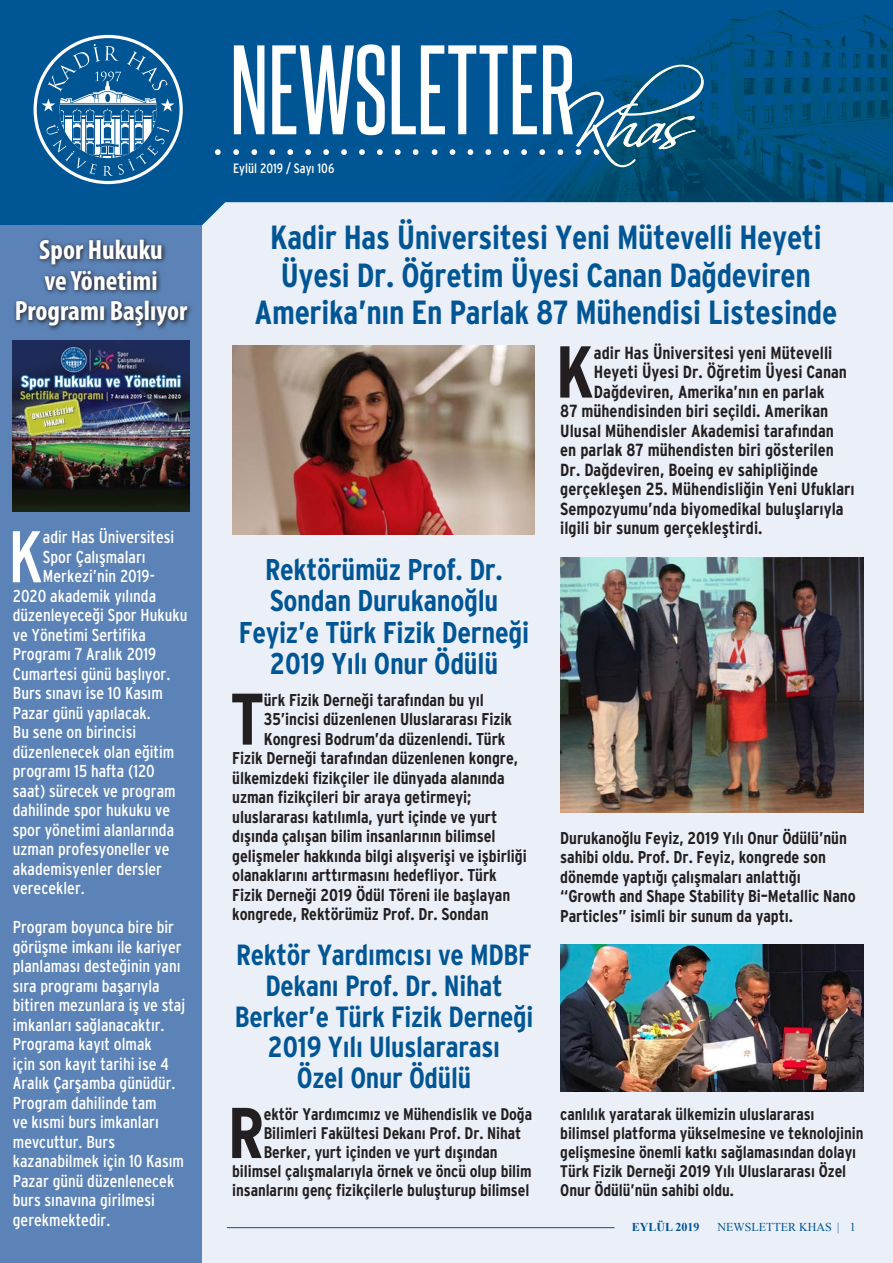
<style>
.page{position:relative;width:893px;height:1263px;background:#fff}
.page>*{position:absolute;margin:0;border:0;box-sizing:border-box;transform-origin:0 0}
.t1{font:108px "Steelfish Rg";color:#fff}
.t2{font:700 condensed 73.2px "Interstate";color:#231f20}
.t3{font:condensed 72.9px "Interstate";color:#fff}
.t4{font:700 condensed 72.75px "Interstate";color:#231f20}
.t5{font:700 condensed 71.7px "Interstate";color:#231f20}
.t6{font:700 condensed 33.45px/37.5px "Interstate";letter-spacing:-.01em;color:#005595;text-align:center}
.t7{font:700 condensed 30px/31.5px "Interstate";letter-spacing:-.01em;color:#005595;text-align:center}
.t8{font:700 condensed 29.1px/30.6px "Interstate";letter-spacing:-.01em;color:#005595;text-align:center}
.t9{font:700 condensed 27.9px/30.8px "Myriad Pro";color:#fff;text-align:center}
.t10{font:700 condensed 17.55px "Interstate";color:#231f20}
.t11{font:condensed 17.25px/19.5px "Interstate";color:#fff}
.t12{font:700 condensed 17.1px/19.5px "Interstate";letter-spacing:-.005em;color:#231f20}
.t13{font:700 condensed 16.8px/19.2px "Interstate";letter-spacing:-.005em;color:#231f20}
.t14{font:condensed 13.5px "Interstate";color:#fff}
.t15{font:12px "Times New Roman";color:#005595}
.t16{font:700 12px "Times New Roman";color:#005595}
</style>
<div class="page">
<div style="left:1px;top:202px;width:892px;height:1061px;background:#eaeff8"></div>
<svg style="left:0;top:202px;width:893px;height:23px"></svg>
<div style="left:0;top:0;width:893px;height:202px;background:#005595"></div>
<img style="left:449px;top:10px;width:444px;height:192px">
<div style="left:0;top:225px;width:202px;height:1038px;background:#5c83b7"></div>
<hr style="left:227px;top:1227px;width:387px;height:1px;background:#005595">
<svg style="left:215px;top:149px;width:6px;height:6px"></svg>
<svg style="left:233px;top:149px;width:6px;height:6px"></svg>
<svg style="left:251px;top:149px;width:6px;height:6px"></svg>
<svg style="left:269px;top:149px;width:6px;height:6px"></svg>
<svg style="left:287px;top:149px;width:6px;height:6px"></svg>
<svg style="left:305px;top:149px;width:6px;height:6px"></svg>
<svg style="left:323px;top:149px;width:6px;height:6px"></svg>
<svg style="left:341px;top:149px;width:6px;height:6px"></svg>
<svg style="left:359px;top:149px;width:6px;height:6px"></svg>
<svg style="left:377px;top:149px;width:6px;height:6px"></svg>
<svg style="left:395px;top:149px;width:6px;height:6px"></svg>
<svg style="left:413px;top:149px;width:5px;height:6px"></svg>
<svg style="left:432px;top:149px;width:5px;height:6px"></svg>
<svg style="left:450px;top:149px;width:5px;height:6px"></svg>
<svg style="left:467px;top:149px;width:6px;height:6px"></svg>
<svg style="left:485px;top:149px;width:6px;height:6px"></svg>
<svg style="left:503px;top:149px;width:6px;height:6px"></svg>
<svg style="left:521px;top:149px;width:6px;height:6px"></svg>
<svg style="left:539px;top:149px;width:6px;height:6px"></svg>
<svg style="left:557px;top:64px;width:147px;height:104px"></svg>
<svg style="left:34px;top:35px;width:149px;height:149px"></svg>
<div style="left:37px;top:38px;width:143px;height:143px;background:#005595;border-radius:50%"></div>
<svg style="left:42px;top:44px;width:132px;height:132px"></svg>
<img style="left:232px;top:346px;width:302px;height:189px">
<img style="left:560px;top:558px;width:304px;height:254px">
<img style="left:560px;top:944px;width:304px;height:147px">
<svg style="left:14px;top:238px;width:177px;height:92px"></svg>
<img style="left:13px;top:340px;width:176px;height:171px">
<p class="t9" style="left:15px;top:234px;width:174px">Spor Hukuku<br>ve Yönetimi<br>Programı Başlıyor</p>
<p class="t3" style="left:8px;top:514px;width:37px">K</p>
<p class="t11" style="left:43px;top:528px;width:133px">adir Has Üniversitesi</p>
<p class="t11" style="left:43px;top:547px;width:104px">Spor Çalışmaları</p>
<p class="t11" style="left:43px;top:567px;width:113px">Merkezi’nin 2019-</p>
<p class="t11" style="left:13px;top:586px;width:145px">2020 akademik yılında</p>
<p class="t11" style="left:13px;top:606px;width:176px">düzenleyeceği Spor Hukuku</p>
<p class="t11" style="left:13px;top:625px;width:135px">ve Yönetimi Sertifika</p>
<p class="t11" style="left:13px;top:645px;width:145px">Programı 7 Aralık 2019</p>
<p class="t11" style="left:13px;top:664px;width:159px">Cumartesi günü başlıyor.</p>
<p class="t11" style="left:13px;top:684px;width:151px">Burs sınavı ise 10 Kasım</p>
<p class="t11" style="left:13px;top:703px;width:140px">Pazar günü yapılacak.</p>
<p class="t11" style="left:13px;top:723px;width:125px">Bu sene on birincisi</p>
<p class="t11" style="left:13px;top:742px;width:163px">düzenlenecek olan eğitim</p>
<p class="t11" style="left:13px;top:762px;width:144px">programı 15 hafta (120</p>
<p class="t11" style="left:13px;top:781px;width:164px">saat) sürecek ve program</p>
<p class="t11" style="left:13px;top:801px;width:159px">dahilinde spor hukuku ve</p>
<p class="t11" style="left:13px;top:820px;width:163px">spor yönetimi alanlarında</p>
<p class="t11" style="left:13px;top:840px;width:158px">uzman profesyoneller ve</p>
<p class="t11" style="left:13px;top:859px;width:151px">akademisyenler dersler</p>
<p class="t11" style="left:13px;top:879px;width:73px">verecekler.</p>
<p class="t11" style="left:13px;top:918px;width:174px">Program boyunca bire bir görüşme imkanı ile kariyer planlaması desteğinin yanı sıra programı başarıyla bitiren mezunlara iş ve staj imkanları sağlanacaktır.<br>Programa kayıt olmak<br>için son kayıt tarihi ise 4<br>Aralık Çarşamba günüdür.<br>Program dahilinde tam<br>ve kısmi burs imkanları mevcuttur. Burs kazanabilmek için 10 Kasım<br>Pazar günü düzenlenecek burs sınavına girilmesi gerekmektedir.</p>
<p class="t1" style="left:230px;top:24px;width:346px">NEWSLETTER</p>
<p class="t14" style="left:233px;top:161px;width:103px">Eylül 2019 / Sayı 106</p>
<p class="t6" style="left:255px;top:219px;width:584px">Kadir Has Üniversitesi Yeni Mütevelli Heyeti<br>Üyesi Dr. Öğretim Üyesi Canan Dağdeviren<br>Amerika’nın En Parlak 87 Mühendisi Listesinde</p>
<p class="t7" style="left:239px;top:553px;width:292px">Rektörümüz Prof. Dr.<br>Sondan Durukanoğlu<br>Feyiz’e Türk Fizik Derneği<br>2019 Yılı Onur Ödülü</p>
<p class="t4" style="left:230px;top:677px;width:35px">T</p>
<p class="t12" style="left:264px;top:690px;width:222px">ürk Fizik Derneği tarafından bu yıl</p>
<p class="t12" style="left:264px;top:709px;width:250px">35’incisi düzenlenen Uluslararası Fizik</p>
<p class="t12" style="left:264px;top:729px;width:243px">Kongresi Bodrum’da düzenlendi. Türk</p>
<p class="t12" style="left:232px;top:748px;width:287px">Fizik Derneği tarafından düzenlenen kongre,</p>
<p class="t12" style="left:232px;top:768px;width:274px">ülkemizdeki fizikçiler ile dünyada alanında</p>
<p class="t12" style="left:232px;top:787px;width:241px">uzman fizikçileri bir araya getirmeyi;</p>
<p class="t12" style="left:232px;top:807px;width:267px">uluslararası katılımla, yurt içinde ve yurt</p>
<p class="t12" style="left:232px;top:826px;width:265px">dışında çalışan bilim insanlarının bilimsel</p>
<p class="t12" style="left:232px;top:846px;width:296px">gelişmeler hakkında bilgi alışverişi ve işbirliği</p>
<p class="t12" style="left:232px;top:865px;width:266px">olanaklarını arttırmasını hedefliyor. Türk</p>
<p class="t12" style="left:232px;top:885px;width:280px">Fizik Derneği 2019 Ödül Töreni ile başlayan</p>
<p class="t12" style="left:232px;top:904px;width:258px">kongrede, Rektörümüz Prof. Dr. Sondan</p>
<p class="t8" style="left:235px;top:940px;width:300px">Rektör Yardımcısı ve MDBF<br>Dekanı Prof. Dr. Nihat<br>Berker’e Türk Fizik Derneği<br>2019 Yılı Uluslararası</p>
<p class="t8" style="left:297px;top:1062px;width:176px">Özel Onur Ödülü</p>
<p class="t5" style="left:228px;top:1091px;width:38px">R</p>
<p class="t13" style="left:264px;top:1104px;width:270px">ektör Yardımcımız ve Mühendislik ve Doğa</p>
<p class="t13" style="left:264px;top:1123px;width:259px">Bilimleri Fakültesi Dekanı Prof. Dr. Nihat</p>
<p class="t13" style="left:264px;top:1142px;width:235px">Berker, yurt içinden ve yurt dışından</p>
<p class="t13" style="left:232px;top:1162px;width:301px">bilimsel çalışmalarıyla örnek ve öncü olup bilim</p>
<p class="t13" style="left:232px;top:1181px;width:299px">insanlarını genç fizikçilerle buluşturup bilimsel</p>
<p class="t2" style="left:556px;top:329px;width:40px">K</p>
<p class="t10" style="left:594px;top:342px;width:240px">adir Has Üniversitesi yeni Mütevelli</p>
<p class="t10" style="left:594px;top:362px;width:255px">Heyeti Üyesi Dr. Öğretim Üyesi Canan</p>
<p class="t10" style="left:594px;top:381px;width:232px">Dağdeviren, Amerika’nın en parlak</p>
<p class="t10" style="left:560px;top:401px;width:269px">87 mühendisinden biri seçildi. Amerikan</p>
<p class="t10" style="left:560px;top:420px;width:275px">Ulusal Mühendisler Akademisi tarafından</p>
<p class="t10" style="left:560px;top:440px;width:275px">en parlak 87 mühendisten biri gösterilen</p>
<p class="t10" style="left:560px;top:459px;width:259px">Dr. Dağdeviren, Boeing ev sahipliğinde</p>
<p class="t10" style="left:560px;top:479px;width:296px">gerçekleşen 25. Mühendisliğin Yeni Ufukları</p>
<p class="t10" style="left:560px;top:498px;width:285px">Sempozyumu’nda biyomedikal buluşlarıyla</p>
<p class="t10" style="left:560px;top:518px;width:204px">ilgili bir sunum gerçekleştirdi.</p>
<p class="t12" style="left:560px;top:828px;width:297px">Durukanoğlu Feyiz, 2019 Yılı Onur Ödülü’nün sahibi oldu. Prof. Dr. Feyiz, kongrede son dönemde yaptığı çalışmaları anlattığı “Growth and Shape Stability Bi–Metallic Nano Particles” isimli bir sunum da yaptı.</p>
<p class="t13" style="left:560px;top:1104px;width:305px">canlılık yaratarak ülkemizin uluslararası bilimsel platforma yükselmesine ve teknolojinin gelişmesine önemli katkı sağlamasından dolayı Türk Fizik Derneği 2019 Yılı Uluslararası Özel Onur Ödülü’nün sahibi oldu.</p>
<p class="t16" style="left:632px;top:1218px;width:69px">EYLÜL 2019</p>
<p class="t15" style="left:718px;top:1218px;width:123px">NEWSLETTER KHAS |</p>
<p class="t15" style="left:850px;top:1218px;width:7px">1</p>
</div>
